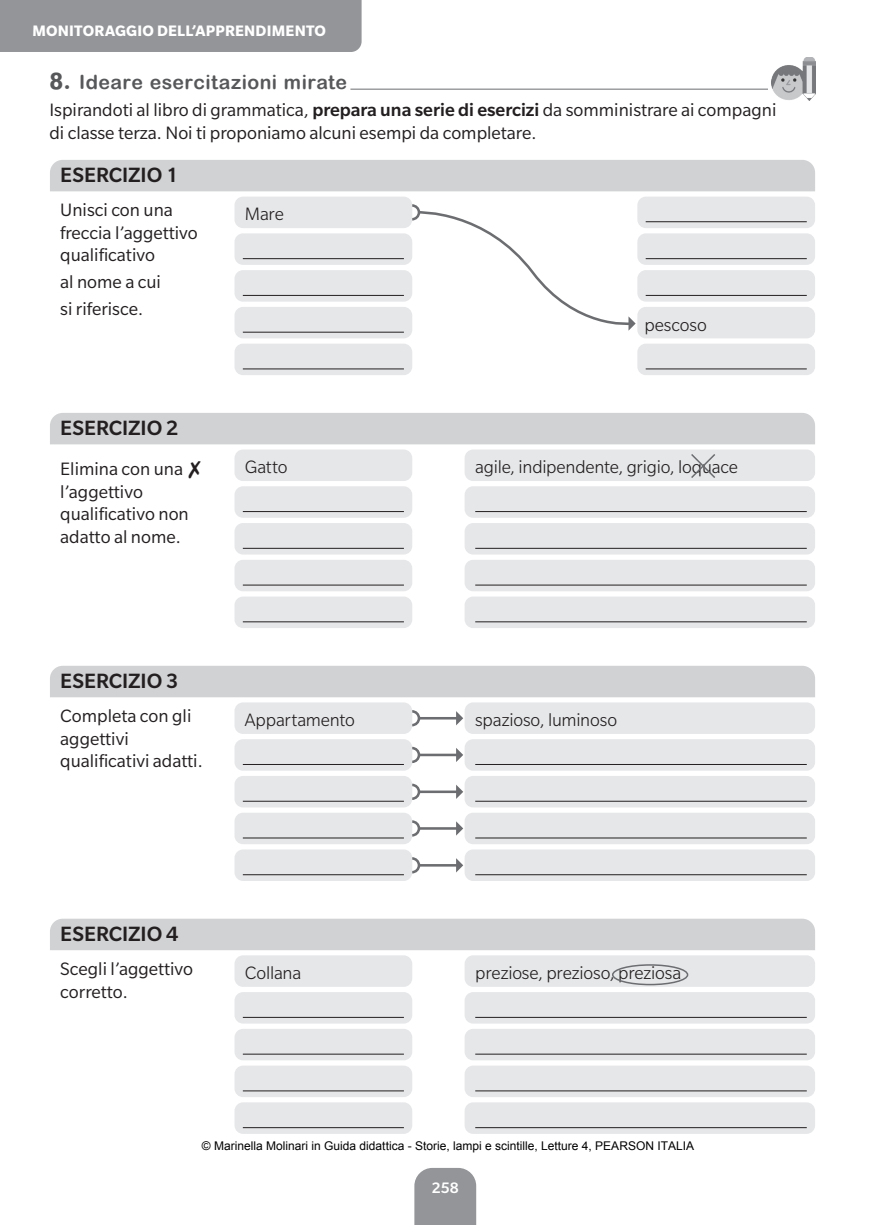
<style>
.page{position:relative;width:896px;height:1225px;background:#fff}
.page>*{position:absolute;margin:0;border:0;box-sizing:border-box;transform-origin:0 0}
.t1{font:500 22.5px "Slate Pro";letter-spacing:-.005em;color:#231f20}
.t2{font:19.5px/22.5px "Slate Pro";color:#231f20}
.t3{font:300 19.5px "Slate Pro";letter-spacing:-.01em;color:#231f20}
.t4{font:700 19.5px "Arial Rounded MT Pro";letter-spacing:.02em;color:#57585a}
.t5{font:700 16.5px "Slate Pro";letter-spacing:.01em;color:#fff}
.t6{font:500 16.5px "Slate Pro";color:#fff}
.t7{font:12px "Arial";color:#000}
.s1{font-weight:800;font-size:22.5px}
.s2{font-weight:500}
.s3{font-family:"Zapf Essentials Markers";font-size:24px}
</style>
<div class="page">
<div style="left:464px;top:849px;width:350px;height:32px;background:#e6e7e9;border-radius:9px"></div>
<div style="left:464px;top:702px;width:350px;height:32px;background:#e6e7e9;border-radius:9px"></div>
<div style="left:464px;top:739px;width:350px;height:32px;background:#e6e7e9;border-radius:9px"></div>
<div style="left:464px;top:776px;width:350px;height:31px;background:#e6e7e9;border-radius:9px"></div>
<div style="left:464px;top:813px;width:350px;height:31px;background:#e6e7e9;border-radius:9px"></div>
<div style="left:404px;top:710px;width:16px;height:16px;border:3px solid #6c6d70;border-radius:50%"></div>
<div style="left:404px;top:747px;width:16px;height:16px;border:3px solid #6c6d70;border-radius:50%"></div>
<div style="left:404px;top:784px;width:16px;height:16px;border:3px solid #6c6d70;border-radius:50%"></div>
<div style="left:404px;top:820px;width:16px;height:16px;border:3px solid #6c6d70;border-radius:50%"></div>
<div style="left:404px;top:857px;width:16px;height:16px;border:3px solid #6c6d70;border-radius:50%"></div>
<div style="left:50px;top:666px;width:764px;height:31px;background:#d1d2d4"></div>
<div style="left:234px;top:849px;width:178px;height:32px;background:#e6e7e9;border-radius:9px"></div>
<div style="left:234px;top:702px;width:178px;height:32px;background:#e6e7e9;border-radius:9px"></div>
<div style="left:234px;top:739px;width:178px;height:32px;background:#e6e7e9;border-radius:9px"></div>
<div style="left:234px;top:776px;width:178px;height:31px;background:#e6e7e9;border-radius:9px"></div>
<div style="left:234px;top:813px;width:178px;height:31px;background:#e6e7e9;border-radius:9px"></div>
<hr style="left:475px;top:764px;width:331px;height:1px;background:#231f20">
<hr style="left:475px;top:801px;width:331px;height:1px;background:#231f20">
<hr style="left:475px;top:838px;width:331px;height:1px;background:#231f20">
<svg style="left:456px;top:711px;width:7px;height:14px"></svg>
<hr style="left:419px;top:717px;width:39px;height:2px;background:#6c6d70">
<svg style="left:456px;top:748px;width:7px;height:14px"></svg>
<hr style="left:419px;top:754px;width:39px;height:2px;background:#6c6d70">
<svg style="left:456px;top:785px;width:7px;height:14px"></svg>
<hr style="left:419px;top:790px;width:39px;height:3px;background:#6c6d70">
<svg style="left:456px;top:821px;width:7px;height:14px"></svg>
<hr style="left:419px;top:827px;width:39px;height:3px;background:#6c6d70">
<svg style="left:456px;top:858px;width:7px;height:14px"></svg>
<hr style="left:419px;top:864px;width:39px;height:2px;background:#6c6d70">
<hr style="left:475px;top:874px;width:331px;height:1px;background:#231f20">
<hr style="left:243px;top:764px;width:161px;height:1px;background:#231f20">
<hr style="left:243px;top:801px;width:161px;height:1px;background:#231f20">
<hr style="left:243px;top:838px;width:161px;height:1px;background:#231f20">
<hr style="left:243px;top:874px;width:161px;height:1px;background:#231f20">
<div style="left:637px;top:344px;width:177px;height:31px;background:#e6e7e9;border-radius:9px"></div>
<div style="left:637px;top:197px;width:177px;height:31px;background:#e6e7e9;border-radius:9px"></div>
<div style="left:637px;top:233px;width:177px;height:32px;background:#e6e7e9;border-radius:9px"></div>
<div style="left:637px;top:270px;width:177px;height:32px;background:#e6e7e9;border-radius:9px"></div>
<div style="left:637px;top:307px;width:177px;height:31px;background:#e6e7e9;border-radius:9px"></div>
<div style="left:404px;top:204px;width:16px;height:16px;border:3px solid #6c6d70;border-radius:50%"></div>
<div style="left:50px;top:160px;width:764px;height:31px;background:#d1d2d4"></div>
<div style="left:234px;top:344px;width:178px;height:31px;background:#e6e7e9;border-radius:9px"></div>
<div style="left:234px;top:197px;width:178px;height:31px;background:#e6e7e9;border-radius:9px"></div>
<div style="left:234px;top:233px;width:178px;height:32px;background:#e6e7e9;border-radius:9px"></div>
<div style="left:234px;top:270px;width:178px;height:32px;background:#e6e7e9;border-radius:9px"></div>
<div style="left:234px;top:307px;width:178px;height:31px;background:#e6e7e9;border-radius:9px"></div>
<hr style="left:645px;top:258px;width:161px;height:1px;background:#231f20">
<hr style="left:645px;top:221px;width:161px;height:1px;background:#231f20">
<hr style="left:645px;top:295px;width:161px;height:1px;background:#231f20">
<hr style="left:645px;top:369px;width:161px;height:1px;background:#231f20">
<svg style="left:416px;top:210px;width:219px;height:121px"></svg>
<hr style="left:243px;top:258px;width:161px;height:1px;background:#231f20">
<hr style="left:243px;top:295px;width:161px;height:1px;background:#231f20">
<hr style="left:243px;top:332px;width:161px;height:1px;background:#231f20">
<hr style="left:243px;top:369px;width:161px;height:1px;background:#231f20">
<div style="left:464px;top:596px;width:350px;height:32px;background:#e6e7e9;border-radius:9px"></div>
<div style="left:464px;top:449px;width:350px;height:32px;background:#e6e7e9;border-radius:9px"></div>
<div style="left:464px;top:486px;width:350px;height:32px;background:#e6e7e9;border-radius:9px"></div>
<div style="left:464px;top:523px;width:350px;height:31px;background:#e6e7e9;border-radius:9px"></div>
<div style="left:464px;top:560px;width:350px;height:31px;background:#e6e7e9;border-radius:9px"></div>
<div style="left:50px;top:413px;width:764px;height:31px;background:#d1d2d4"></div>
<div style="left:234px;top:596px;width:178px;height:32px;background:#e6e7e9;border-radius:9px"></div>
<div style="left:234px;top:449px;width:178px;height:32px;background:#e6e7e9;border-radius:9px"></div>
<div style="left:234px;top:486px;width:178px;height:32px;background:#e6e7e9;border-radius:9px"></div>
<div style="left:234px;top:523px;width:178px;height:31px;background:#e6e7e9;border-radius:9px"></div>
<div style="left:234px;top:560px;width:178px;height:31px;background:#e6e7e9;border-radius:9px"></div>
<hr style="left:475px;top:511px;width:331px;height:1px;background:#231f20">
<hr style="left:475px;top:548px;width:331px;height:1px;background:#231f20">
<hr style="left:475px;top:585px;width:331px;height:1px;background:#231f20">
<hr style="left:475px;top:621px;width:331px;height:1px;background:#231f20">
<svg style="left:691px;top:454px;width:24px;height:24px"></svg>
<hr style="left:243px;top:511px;width:161px;height:1px;background:#231f20">
<hr style="left:243px;top:548px;width:161px;height:1px;background:#231f20">
<hr style="left:243px;top:585px;width:161px;height:1px;background:#231f20">
<hr style="left:243px;top:621px;width:161px;height:1px;background:#231f20">
<div style="left:464px;top:1102px;width:350px;height:32px;background:#e6e7e9;border-radius:9px"></div>
<div style="left:464px;top:955px;width:350px;height:32px;background:#e6e7e9;border-radius:9px"></div>
<div style="left:464px;top:992px;width:350px;height:31px;background:#e6e7e9;border-radius:9px"></div>
<div style="left:464px;top:1029px;width:350px;height:31px;background:#e6e7e9;border-radius:9px"></div>
<div style="left:464px;top:1065px;width:350px;height:32px;background:#e6e7e9;border-radius:9px"></div>
<div style="left:50px;top:919px;width:764px;height:31px;background:#d1d2d4"></div>
<div style="left:234px;top:1102px;width:178px;height:32px;background:#e6e7e9;border-radius:9px"></div>
<div style="left:234px;top:955px;width:178px;height:32px;background:#e6e7e9;border-radius:9px"></div>
<div style="left:234px;top:992px;width:178px;height:31px;background:#e6e7e9;border-radius:9px"></div>
<div style="left:234px;top:1029px;width:178px;height:31px;background:#e6e7e9;border-radius:9px"></div>
<div style="left:234px;top:1065px;width:178px;height:32px;background:#e6e7e9;border-radius:9px"></div>
<hr style="left:475px;top:1017px;width:331px;height:1px;background:#231f20">
<hr style="left:475px;top:1054px;width:331px;height:1px;background:#231f20">
<hr style="left:475px;top:1090px;width:331px;height:1px;background:#231f20">
<hr style="left:243px;top:1017px;width:161px;height:1px;background:#231f20">
<hr style="left:243px;top:1054px;width:161px;height:1px;background:#231f20">
<hr style="left:243px;top:1090px;width:161px;height:1px;background:#231f20">
<hr style="left:243px;top:1127px;width:161px;height:1px;background:#231f20">
<hr style="left:475px;top:1127px;width:331px;height:1px;background:#231f20">
<div style="left:611px;top:964px;width:77px;height:21px;border:2px solid #6c6d70;border-radius:50%"></div>
<img style="left:771px;top:57px;width:44px;height:43px">
<hr style="left:350px;top:89px;width:417px;height:1px;background:#6c6d70">
<svg style="left:414px;top:1168px;width:63px;height:57px;background:#999b9d"></svg>
<div style="left:0;top:0;width:361px;height:52px;background:#939598"></div>
<p class="t5" style="left:32px;top:22px;width:295px">MONITORAGGIO DELL’APPRENDIMENTO</p>
<p class="t4" style="left:49px;top:71px;width:299px"><span class="s1">8.</span> Ideare esercitazioni mirate</p>
<p class="t2" style="left:49px;top:99px;width:728px">Ispirandoti al libro di grammatica, <span class="s2">prepara una serie di esercizi</span> da somministrare ai compagni di classe terza. Noi ti proponiamo alcuni esempi da completare.</p>
<p class="t1" style="left:60px;top:163px;width:120px">ESERCIZIO 1</p>
<p class="t2" style="left:60px;top:199px;width:139px">Unisci con una freccia l’aggettivo qualificativo</p>
<p class="t2" style="left:60px;top:269px;width:102px;line-height:26.7px">al nome a cui si riferisce.</p>
<p class="t3" style="left:245px;top:204px;width:40px">Mare</p>
<p class="t3" style="left:644px;top:315px;width:64px">pescoso</p>
<p class="t1" style="left:60px;top:416px;width:120px">ESERCIZIO 2</p>
<p class="t2" style="left:60px;top:458px;width:144px">Elimina con una <span class="s3">w </span>l’aggettivo qualificativo non adatto al nome.</p>
<p class="t3" style="left:245px;top:457px;width:44px">Gatto</p>
<p class="t3" style="left:475px;top:457px;width:264px">agile, indipendente, grigio, loquace</p>
<p class="t1" style="left:60px;top:669px;width:120px">ESERCIZIO 3</p>
<p class="t2" style="left:60px;top:705px;width:144px">Completa con gli aggettivi qualificativi adatti.</p>
<p class="t3" style="left:245px;top:710px;width:111px">Appartamento</p>
<p class="t3" style="left:475px;top:710px;width:143px">spazioso, luminoso</p>
<p class="t1" style="left:60px;top:922px;width:120px">ESERCIZIO 4</p>
<p class="t2" style="left:60px;top:957px;width:134px">Scegli l’aggettivo corretto.</p>
<p class="t3" style="left:245px;top:963px;width:58px">Collana</p>
<p class="t3" style="left:475px;top:963px;width:207px">preziose, prezioso, preziosa</p>
<p class="t7" style="left:202px;top:1137px;width:493px">© Marinella Molinari in Guida didattica - Storie, lampi e scintille, Letture 4, PEARSON ITALIA</p>
<p class="t6" style="left:431px;top:1179px;width:29px">258</p>
</div>
